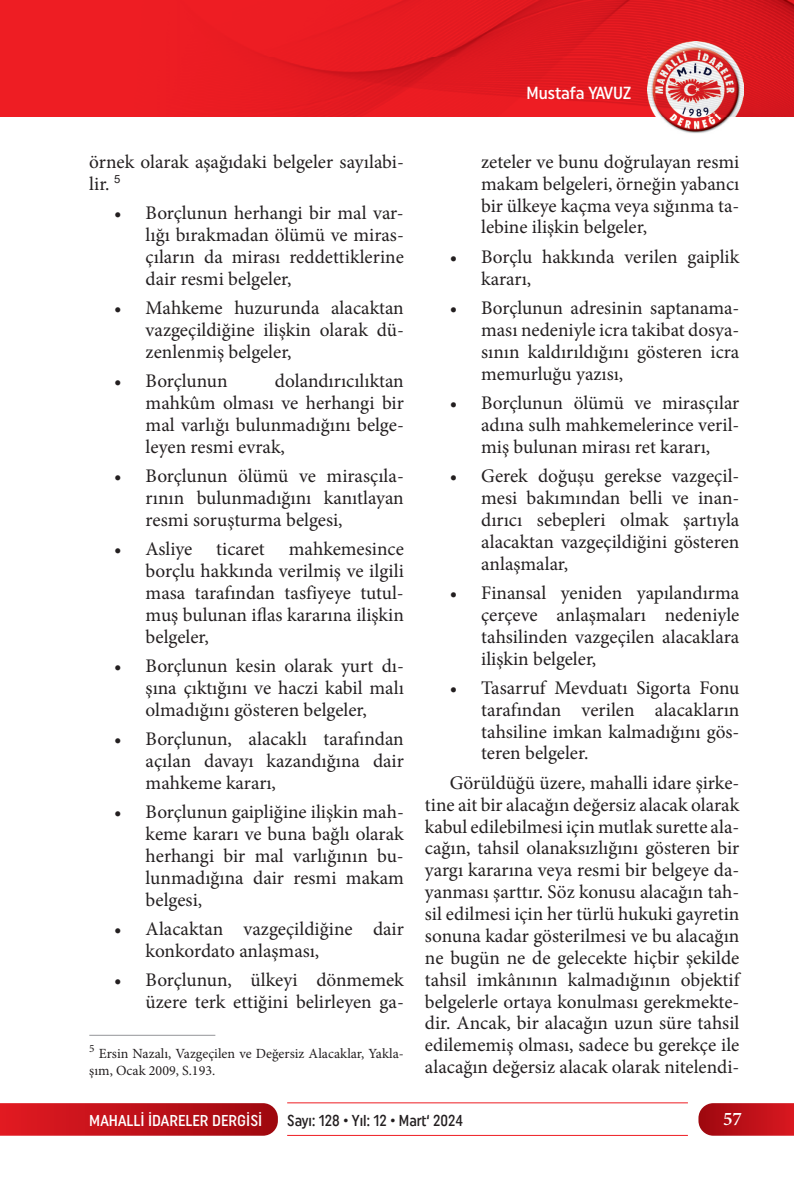
<style>
.page{position:relative;width:794px;height:1191px;background:#fff}
.page>*{position:absolute;margin:0;border:0;box-sizing:border-box;transform-origin:0 0}
.t1{font:19.25px/21.9px "Minion Pro";color:#231f20;text-align:justify}
.t2{font:600 19.25px "Minion Pro";color:#fff}
.t3{font:500 17.5px "Uniform Condensed";letter-spacing:-.01em;color:#fff}
.t4{font:15.75px "Uniform Condensed 2";color:#231f20;scale:.95 1}
.t5{font:500 15.75px "Uniform Condensed";color:#fff}
.t6{font:14px/16.8px "Minion Pro";color:#231f20}
.t7{font:11.2px "Minion Pro";color:#231f20}
</style>
<div class="page">
<svg style="left:1px;top:1103px;width:277px;height:32px;background:#c0141c"></svg>
<hr style="left:0;top:1103px;width:1px;height:32px;background:#e21a21">
<svg style="left:698px;top:1103px;width:96px;height:32px;background:#be1920"></svg>
<hr style="left:287px;top:1102px;width:401px;height:1px;background:#ee1d23">
<hr style="left:287px;top:1135px;width:401px;height:1px;background:#ee1d23">
<img style="left:647px;top:58px;width:96px;height:75px">
<img style="left:8px;top:0;width:786px;height:58px">
<img style="left:743px;top:58px;width:51px;height:59px">
<img style="left:8px;top:58px;width:639px;height:59px">
<hr style="left:89px;top:1034px;width:126px;height:1px;background:#939598">
<p class="t3" style="left:526px;top:82px;width:106px">Mustafa YAVUZ</p>
<p class="t1" style="left:89px;top:151px;width:316px">örnek olarak aşağıdaki belgeler sayılabi&shy;lir. <sup>5</sup></p>
<p class="t1" style="left:146px;top:202px;width:260px;text-indent:-31px">• Borçlunun herhangi bir mal var&shy;lığı bırakmadan ölümü ve miras&shy;çıların da mirası reddettiklerine dair resmi belgeler,</p>
<p class="t1" style="left:146px;top:297px;width:260px;text-indent:-31px">• Mahkeme huzurunda alacaktan vazgeçildiğine ilişkin olarak dü&shy;zenlenmiş belgeler,</p>
<p class="t1" style="left:114px;top:370px;width:115px">• Borçlunun</p>
<p class="t1" style="left:146px;top:370px;width:260px;text-indent:129px">dolandırıcılıktan mahkûm olması ve herhangi bir mal varlığı bulunmadığını belge&shy;leyen resmi evrak,</p>
<p class="t1" style="left:146px;top:465px;width:260px;text-indent:-31px">• Borçlunun ölümü ve mirasçıla&shy;rının bulunmadığını kanıtlayan resmi soruşturma belgesi,</p>
<p class="t1" style="left:146px;top:538px;width:260px;text-indent:-31px">• Asliye ticaret mahkemesince borçlu hakkında verilmiş ve ilgili masa tarafından tasfiyeye tutul&shy;muş bulunan iflas kararına ilişkin belgeler,</p>
<p class="t1" style="left:146px;top:655px;width:260px;text-indent:-31px">• Borçlunun kesin olarak yurt dı&shy;şına çıktığını ve haczi kabil malı olmadığını gösteren belgeler,</p>
<p class="t1" style="left:146px;top:728px;width:260px;text-indent:-31px">• Borçlunun, alacaklı tarafından açılan davayı kazandığına dair mahkeme kararı,</p>
<p class="t1" style="left:146px;top:801px;width:260px;text-indent:-31px">• Borçlunun gaipliğine ilişkin mah&shy;keme kararı ve buna bağlı olarak herhangi bir mal varlığının bu&shy;lunmadığına dair resmi makam belgesi,</p>
<p class="t1" style="left:146px;top:918px;width:260px;text-indent:-31px">• Alacaktan vazgeçildiğine dair konkordato anlaşması,</p>
<p class="t1" style="left:114px;top:969px;width:291px;text-align:right">• Borçlunun, ülkeyi dönmemek üzere terk ettiğini belirleyen ga-</p>
<p class="t7" style="left:89px;top:1041px;width:7px">5</p>
<p class="t6" style="left:89px;top:1045px;width:316px;text-indent:10px">Ersin Nazalı, Vazgeçilen ve Değersiz Alacaklar, Yakla&shy;şım, Ocak 2009, S.193.</p>
<p class="t1" style="left:481px;top:151px;width:260px">zeteler ve bunu doğrulayan resmi makam belgeleri, örneğin yabancı bir ülkeye kaçma veya sığınma ta&shy;lebine ilişkin belgeler,</p>
<p class="t1" style="left:481px;top:246px;width:260px;text-indent:-31px">• Borçlu hakkında verilen gaiplik kararı,</p>
<p class="t1" style="left:481px;top:297px;width:260px;text-indent:-31px">• Borçlunun adresinin saptanama&shy;ması nedeniyle icra takibat dosya&shy;sının kaldırıldığını gösteren icra memurluğu yazısı,</p>
<p class="t1" style="left:481px;top:392px;width:260px;text-indent:-31px">• Borçlunun ölümü ve mirasçılar adına sulh mahkemelerince veril&shy;miş bulunan mirası ret kararı,</p>
<p class="t1" style="left:481px;top:465px;width:260px;text-indent:-31px">• Gerek doğuşu gerekse vazgeçil&shy;mesi bakımından belli ve inan&shy;dırıcı sebepleri olmak şartıyla alacaktan vazgeçildiğini gösteren anlaşmalar,</p>
<p class="t1" style="left:481px;top:582px;width:260px;text-indent:-31px">• Finansal yeniden yapılandırma çerçeve anlaşmaları nedeniyle tahsilinden vazgeçilen alacaklara ilişkin belgeler,</p>
<p class="t1" style="left:481px;top:677px;width:260px;text-indent:-31px">• Tasarruf Mevduatı Sigorta Fonu tarafından verilen alacakların tahsiline imkan kalmadığını gös&shy;teren belgeler.</p>
<p class="t1" style="left:425px;top:771px;width:316px;text-indent:25px">Görüldüğü üzere, mahalli idare şirke&shy;tine ait bir alacağın değersiz alacak olarak kabul edilebilmesi için mutlak surette ala&shy;cağın, tahsil olanaksızlığını gösteren bir yargı kararına veya resmi bir belgeye da&shy;yanması şarttır. Söz konusu alacağın tah&shy;sil edilmesi için her türlü hukuki gayretin sonuna kadar gösterilmesi ve bu alacağın ne bugün ne de gelecekte hiçbir şekilde tahsil imkânının kalmadığının objektif belgelerle ortaya konulması gerekmekte&shy;dir. Ancak, bir alacağın uzun süre tahsil edilememiş olması, sadece bu gerekçe ile alacağın değersiz alacak olarak nitelendi-</p>
<p class="t5" style="left:89px;top:1111px;width:175px">MAHALLİ İDARELER DERGİSİ</p>
<p class="t4" style="left:287px;top:1111px;width:187px">Sayı: 128 • Yıl: 12 • Mart‘ 2024</p>
<p class="t2" style="left:723px;top:1105px;width:20px">57</p>
</div>
